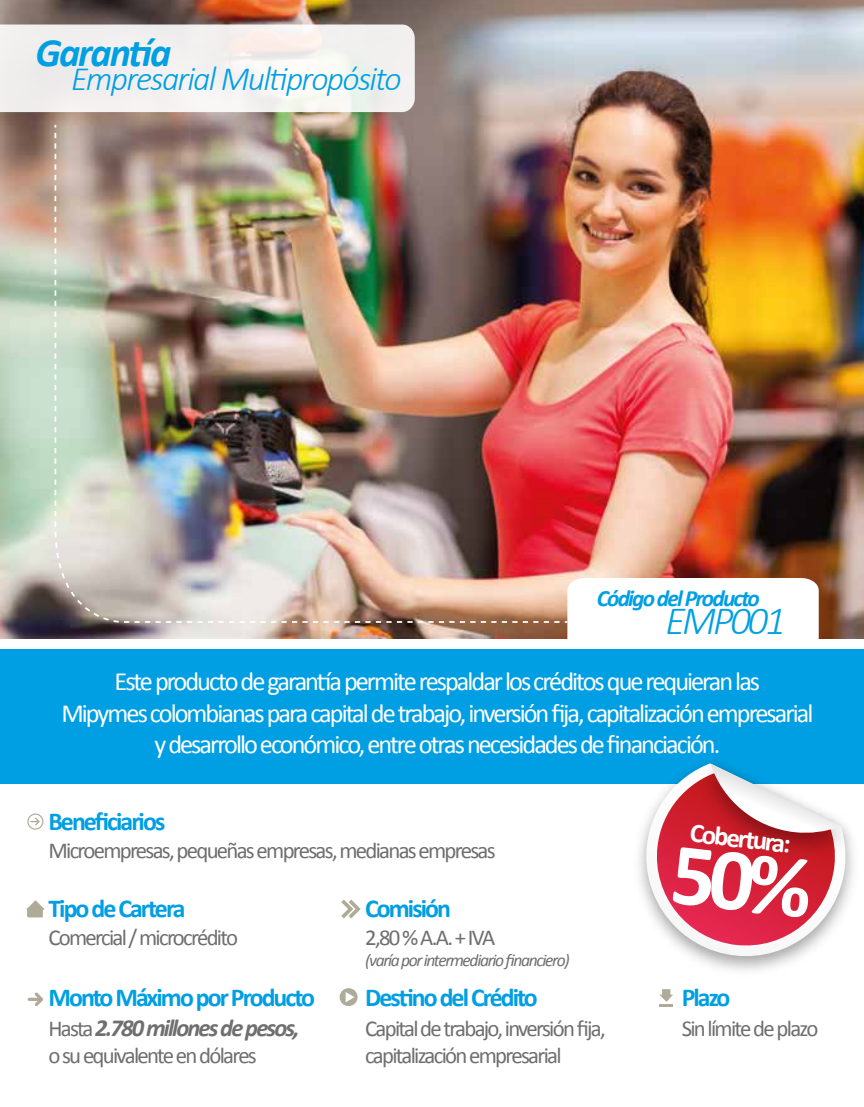
<style>
.page{position:relative;width:864px;height:1107px;background:#fff}
.page>*{position:absolute;margin:0;border:0;box-sizing:border-box;transform-origin:0 0}
.t1{font:italic 700 40.25px "Calibri";letter-spacing:-.05em;color:#009fe3}
.t2{font:italic 300 40.25px "Calibri";letter-spacing:-.075em;color:#009fe3}
.t3{font:italic 300 34.12px "Calibri";letter-spacing:-.05em;color:#009fe3}
.t4{font:700 26.78px "Calibri";color:#fff}
.t5{font:26.25px/31.5px "Calibri";letter-spacing:-.075em;color:#fff;text-align:center}
.t6{font:700 25.9px "Calibri";letter-spacing:-.075em;color:#009fe3}
.t7{font:italic 700 24.5px "Calibri";letter-spacing:-.075em;color:#706f6f}
.t8{font:italic 700 23.28px "Calibri";letter-spacing:-.075em;color:#009fe3}
.t9{font:22.75px "Calibri";letter-spacing:-.075em;color:#706f6f}
.t10{font:italic 17.5px "Calibri";letter-spacing:-.075em;color:#706f6f}
.s1{font-weight:400;font-style:normal;font-size:22.75px}
</style>
<div class="page">
<img style="left:0;top:0;width:864px;height:638px">
<svg style="left:0;top:24px;width:415px;height:88px"></svg>
<div style="left:0;top:649px;width:864px;height:134px;background:#009fe3"></div>
<svg style="left:565px;top:578px;width:254px;height:61px"></svg>
<img style="left:54px;top:128px;width:507px;height:495px">
<svg style="left:27px;top:813px;width:16px;height:16px"></svg>
<svg style="left:26px;top:900px;width:19px;height:17px"></svg>
<svg style="left:28px;top:992px;width:15px;height:13px"></svg>
<svg style="left:341px;top:899px;width:20px;height:19px"></svg>
<hr style="left:659px;top:1003px;width:14px;height:3px;background:#afab98">
<svg style="left:659px;top:989px;width:14px;height:12px"></svg>
<svg style="left:339px;top:988px;width:19px;height:18px"></svg>
<img style="left:627px;top:783px;width:226px;height:188px">
<svg style="left:641px;top:783px;width:205px;height:178px"></svg>
<img style="left:841px;top:783px;width:23px;height:83px">
<svg style="left:652px;top:763px;width:189px;height:187px"></svg>
<h1 class="t1" style="left:35px;top:27px;width:138px">Garantía</h1>
<h2 class="t3" style="left:71px;top:58px;width:332px">Empresarial Multipropósito</h2>
<p class="t8" style="left:597px;top:583px;width:165px">Código del Producto</p>
<h1 class="t2" style="left:666px;top:595px;width:122px">EMP001</h1>
<p class="t5" style="left:61px;top:665px;width:753px">Este producto de garantía permite respaldar los créditos que requieran las<br>Mipymes colombianas para capital de trabajo, inversión fija, capitalización empresarial y desarrollo económico, entre otras necesidades de financiación.</p>
<p class="t6" style="left:48px;top:804px;width:118px">Beneficiarios</p>
<p class="t9" style="left:48px;top:835px;width:449px">Microempresas, pequeñas empresas, medianas empresas</p>
<p class="t6" style="left:365px;top:891px;width:87px">Comisión</p>
<p class="t4" style="left:692px;top:815px;width:103px;rotate:6deg">Cobertura:</p>
<p class="t6" style="left:48px;top:891px;width:139px">Tipo de Cartera</p>
<p class="t9" style="left:48px;top:922px;width:191px">Comercial / microcrédito</p>
<p class="t9" style="left:365px;top:922px;width:132px">2,80 % A.A. + IVA</p>
<p class="t10" style="left:365px;top:948px;width:206px">(varía por intermediario financiero)</p>
<p class="t6" style="left:48px;top:980px;width:268px">Monto Máximo por Producto</p>
<p class="t7" style="left:48px;top:1011px;width:253px"><span class="s1">Hasta</span> 2.780 millones de pesos,</p>
<p class="t9" style="left:48px;top:1040px;width:210px">o su equivalente en dólares</p>
<p class="t6" style="left:365px;top:980px;width:174px">Destino del Crédito</p>
<p class="t6" style="left:682px;top:980px;width:50px">Plazo</p>
<p class="t9" style="left:365px;top:1013px;width:242px">Capital de trabajo, inversión fija,</p>
<p class="t9" style="left:682px;top:1013px;width:138px">Sin límite de plazo</p>
<p class="t9" style="left:365px;top:1040px;width:198px">capitalización empresarial</p>
</div>
